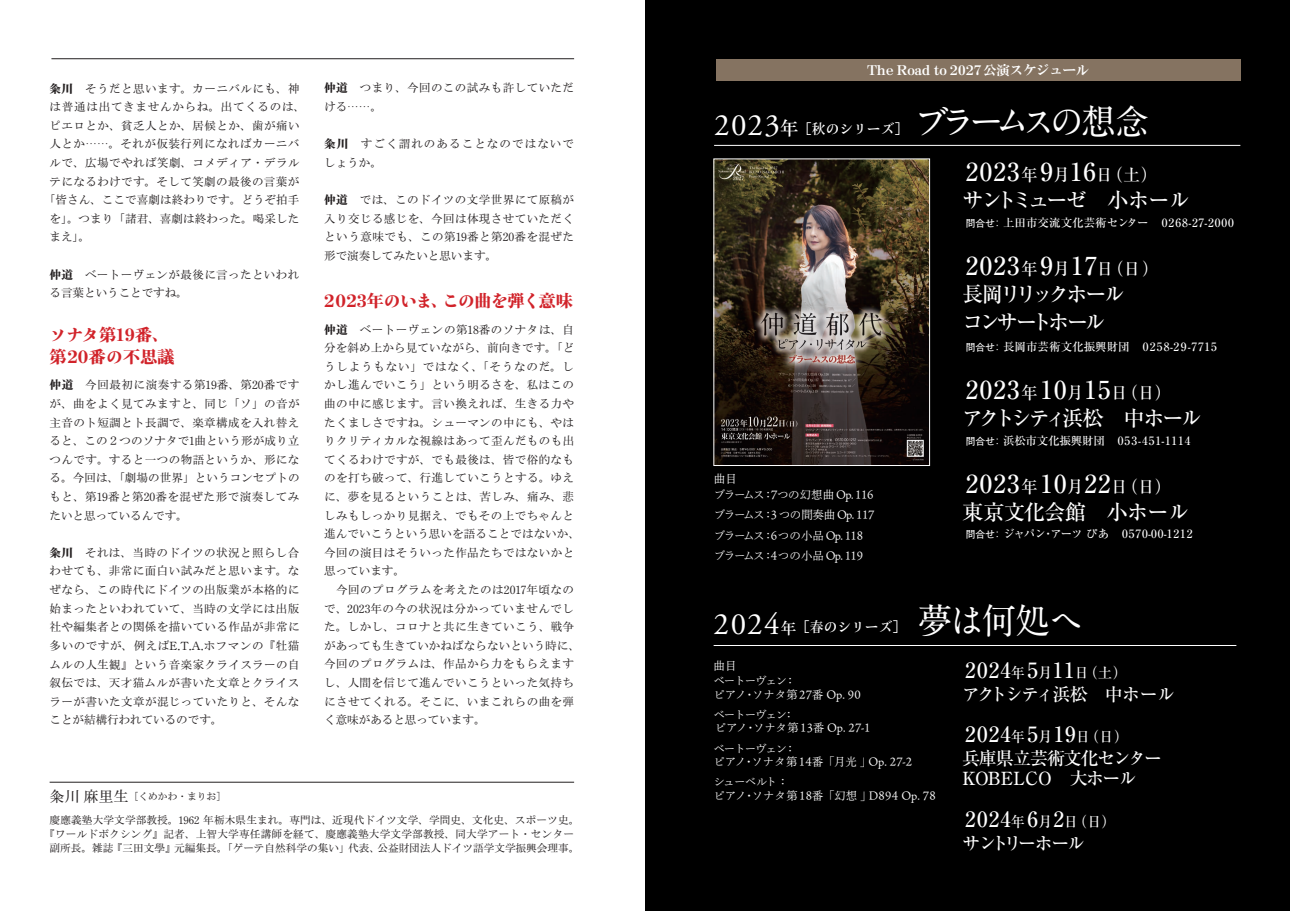
<style>
.page{position:relative;width:1290px;height:911px;background:#fff}
.page>*{position:absolute;margin:0;border:0;box-sizing:border-box;transform-origin:0 0}
.t1{font:700 35.38px "A1 Mincho Std";letter-spacing:-.18em;color:#fff}
.t2{font:700 35.38px "A1 Mincho Std";letter-spacing:-.08em;color:#fff}
.t3{font:500 24.75px "Ryumin Pr 6 N";letter-spacing:.05em;color:#fff}
.t4{font:500 21.25px/28.4px "Ryumin Pr 6 N";letter-spacing:-.18em;color:#fff}
.t5{font:500 21.25px "Ryumin Pr 6 N";letter-spacing:-.1em;color:#fff}
.t6{font:500 21.25px "Ryumin Pr 6 N";letter-spacing:-.04em;color:#fff}
.t7{font:500 21.12px "Ryumin Pr 6 N";letter-spacing:.05em;color:#fff}
.t8{font:500 18.12px/19.5px "Ryumin Pr 6 N";letter-spacing:-.06em;color:#fff}
.t9{font:500 18.12px "Ryumin Pr 6 N";letter-spacing:-.1em;color:#fff}
.t10{font:500 18.12px "Ryumin Pr 6 N";letter-spacing:-.14em;color:#fff}
.t11{font:16.88px "Ro H Min Sink Std UB";letter-spacing:-.01em;color:#d1232a}
.t12{font:16.88px/22.1px "Ro H Min Sink Std UB";letter-spacing:.02em;color:#d1232a}
.t13{font:700 14.12px "Ro H Min Sink Std";color:#fff}
.t14{font:13.25px "Ro H Mincho Std XB";letter-spacing:-.005em;color:#fff}
.t15{font:500 11.5px/18.6px "Ro H Mincho Pro";letter-spacing:.035em;color:#231f20}
.t16{font:11.5px/20.4px "Bunyu Minp Sokyu Std N R";letter-spacing:-.03em;color:#fff}
.t17{font:500 11.5px "Ryumin Pr 6 N";color:#fff}
.t18{font:11.5px/20.5px "Bunyu Minp Sokyu Std N R";letter-spacing:-.055em;color:#fff}
.t19{font:500 11.5px "Ro H Mincho Pro";letter-spacing:.01em;color:#231f20}
.t20{font:500 11.5px "Ryumin Pr 6 N";letter-spacing:.07em;color:#fff}
.t21{font:500 11.5px "Ryumin Pr 6 N";letter-spacing:-.02em;color:#fff}
.t22{font:500 11.5px/18.6px "Ro H Mincho Pro";letter-spacing:.095em;color:#231f20}
.t23{font:11.5px "Bunyu Minp Sokyu Std N R";color:#fff}
.t24{font:500 11.5px "Ro H Mincho Pro";letter-spacing:.065em;color:#231f20}
.t25{font:11.5px/15.2px "Bunyu Minp Sokyu Std N R";letter-spacing:-.1em;color:#fff}
.t26{font:500 10.62px/14.1px "Ro H Mincho Pro";letter-spacing:.015em;color:#231f20;text-align:center}
.t27{font:500 9.75px "Ro H Mincho Pro";color:#231f20}
.s1{font-family:"Ro H Mincho Std UB";font-weight:400}
.s2{font-size:15px}
.s3{font-family:"Adobe Garamond Pro";font-weight:400;font-size:31px}
.s4{font-size:18.62px}
.s5{font-size:16.88px}
.s6{font-family:"Gothic MB101 Pr 6 N";font-weight:400;font-size:9.75px}
.s7{font-size:15.75px}
.s8{font-size:14.25px}
</style>
<div class="page">
<div style="left:645px;top:0;width:645px;height:911px;background:#000"></div>
<hr style="left:714px;top:645px;width:522px;height:1px;background:#fff">
<hr style="left:714px;top:145px;width:526px;height:1px;background:#fff">
<img style="left:715px;top:161px;width:213px;height:303px">
<div style="left:713px;top:159px;width:217px;height:307px;border:1px solid #fff"></div>
<hr style="left:50px;top:782px;width:524px;height:1px;background:#231f20">
<hr style="left:51px;top:58px;width:523px;height:1px;background:#231f20">
<div style="left:716px;top:59px;width:524px;height:22px;background:#857361"></div>
<p class="t15" style="left:50px;top:80px;width:251px"><span class="s1">粂川　</span>そうだと思います。カーニバルにも、神</p>
<p class="t24" style="left:50px;top:100px;width:257px">は普通は出てきませんからね。出てくるのは、</p>
<p class="t15" style="left:50px;top:117px;width:251px">ピエロとか、貧乏人とか、居候とか、歯が痛い</p>
<p class="t15" style="left:50px;top:136px;width:251px">人とか……。それが仮装行列になればカーニバ</p>
<p class="t15" style="left:50px;top:154px;width:251px">ルで、広場でやれば笑劇、コメディア・デラル</p>
<p class="t15" style="left:50px;top:173px;width:251px">テになるわけです。そして笑劇の最後の言葉が</p>
<p class="t19" style="left:44px;top:193px;width:257px">「皆さん、ここで喜劇は終わりです。どうぞ拍手</p>
<p class="t19" style="left:50px;top:211px;width:251px">を」。つまり「諸君、喜劇は終わった。喝采した</p>
<p class="t15" style="left:50px;top:229px;width:42px">まえ」。</p>
<p class="t15" style="left:50px;top:266px;width:251px"><span class="s1">仲道　</span>ベートーヴェンが最後に言ったといわれる言葉ということですね。</p>
<h3 class="t12" style="left:50px;top:323px;width:126px">ソナタ第19番、第20番の不思議</h3>
<p class="t15" style="left:50px;top:376px;width:251px;text-align:justify"><span class="s1">仲道　</span>今回最初に演奏する第19番、第20番ですが、曲をよく見てみますと、同じ「ソ」の音が主音のト短調とト長調で、楽章構成を入れ替えると、この２つのソナタで1曲という形が成り立つんです。すると一つの物語というか、形になる。今回は、「劇場の世界」というコンセプトのもと、第19番と第20番を混ぜた形で演奏してみたいと思っているんです。</p>
<p class="t15" style="left:50px;top:544px;width:251px;text-align:justify"><span class="s1">粂川　</span>それは、当時のドイツの状況と照らし合わせても、非常に面白い試みだと思います。なぜなら、この時代にドイツの出版業が本格的に始まったといわれていて、当時の文学には出版社や編集者との関係を描いている作品が非常に多いのですが、例えばE.T.A.ホフマンの『牡猫ムルの人生観』という音楽家クライスラーの自叙伝では、天才猫ムルが書いた文章とクライスラーが書いた文章が混じっていたりと、そんなことが結構行われているのです。</p>
<p class="t15" style="left:324px;top:80px;width:251px"><span class="s1">仲道　</span>つまり、今回のこの試みも許していただける……。</p>
<p class="t22" style="left:324px;top:135px;width:251px"><span class="s1">粂川　</span>すごく謂れのあることなのではないでしょうか。</p>
<p class="t15" style="left:324px;top:191px;width:251px;text-align:justify"><span class="s1">仲道　</span>では、このドイツの文学世界にて原稿が入り交じる感じを、今回は体現させていただくという意味でも、この第19番と第20番を混ぜた形で演奏してみたいと思います。</p>
<h3 class="t11" style="left:324px;top:290px;width:250px">2023年のいま、この曲を弾く意味</h3>
<p class="t15" style="left:324px;top:321px;width:257px"><span class="s1">仲道　</span>ベートーヴェンの第18番のソナタは、自分を斜め上から見ていながら、前向きです。「どうしようもない」ではなく、「そうなのだ。しかし進んでいこう」という明るさを、私はこの曲の中に感じます。言い換えれば、生きる力やたくましさですね。シューマンの中にも、やはりクリティカルな視線はあって歪んだものも出てくるわけですが、でも最後は、皆で俗的なものを打ち破って、行進していこうとする。ゆえに、夢を見るということは、苦しみ、痛み、悲しみもしっかり見据え、でもその上でちゃんと進んでいこうという思いを語ることではないか、今回の演目はそういった作品たちではないかと思っています。<br>　今回のプログラムを考えたのは2017年頃なので、2023年の今の状況は分かっていませんでした。しかし、コロナと共に生きていこう、戦争があっても生きていかねばならないという時に、今回のプログラムは、作品から力をもらえますし、人間を信じて進んでいこうといった気持ちにさせてくれる。そこに、いまこれらの曲を弾く意味があると思っています。</p>
<p class="t27" style="left:50px;top:790px;width:178px"><span class="s2">粂川 麻里生</span>［くめかわ・まりお］</p>
<p class="t26" style="left:44px;top:813px;width:537px">慶應義塾大学文学部教授。1962 年栃木県生まれ。専門は、近現代ドイツ文学、学問史、文化史、スポーツ史。『ワールドボクシング』記者、上智大学専任講師を経て、慶應義塾大学文学部教授、同大学アート・センター副所長。雑誌『三田文學』元編集長。「ゲーテ自然科学の集い」代表、公益財団法人ドイツ語学文学振興会理事。</p>
<p class="t14" style="left:867px;top:62px;width:224px">The Road to 2027公演スケジュール</p>
<p class="t13" style="left:714px;top:120px;width:196px"><span class="s3">2023</span><span class="s4">年</span>［秋のシリーズ］</p>
<h1 class="t1" style="left:915px;top:93px;width:236px">ブラームスの想念</h1>
<p class="t16" style="left:714px;top:471px;width:161px;line-height:15.2px">曲目<br>ブラームス：７つの幻想曲 Op. 116</p>
<p class="t18" style="left:714px;top:504px;width:162px">ブラームス：3つの間奏曲 Op. 117ブラームス：6つの⼩品 Op. 118ブラームス：4つの⼩品 Op. 119</p>
<h2 class="t3" style="left:966px;top:152px;width:193px">2023<span class="s5">年</span>9<span class="s5">月</span>16<span class="s5">日（土）</span></h2>
<h3 class="t5" style="left:962px;top:183px;width:229px">サントミューゼ　小ホール</h3>
<p class="t17" style="left:966px;top:213px;width:269px"><span class="s6">問合せ：</span>上田市交流文化芸術センター　0268-27-2000</p>
<h2 class="t3" style="left:966px;top:246px;width:195px">2023<span class="s5">年</span>9<span class="s5">月</span>17<span class="s5">日（日）</span></h2>
<h3 class="t4" style="left:962px;top:279px;width:164px">長岡リリックホールコンサートホール</h3>
<p class="t17" style="left:966px;top:337px;width:253px"><span class="s6">問合せ：</span>長岡市芸術文化振興財団　0258-29-7715</p>
<h2 class="t3" style="left:966px;top:370px;width:208px">2023<span class="s5">年</span>10<span class="s5">月</span>15<span class="s5">日（日）</span></h2>
<h3 class="t4" style="left:962px;top:403px;width:241px">アクトシティ浜松 中ホール</h3>
<p class="t21" style="left:966px;top:431px;width:226px"><span class="s6">問合せ：</span>浜松市文化振興財団　053-451-1114</p>
<h2 class="t3" style="left:966px;top:464px;width:208px">2023<span class="s5">年</span>10<span class="s5">月</span>22<span class="s5">日（日）</span></h2>
<h3 class="t6" style="left:962px;top:495px;width:229px">東京文化会館　小ホール</h3>
<p class="t20" style="left:966px;top:525px;width:228px"><span class="s6">問合せ：</span>ジャパン・アーツ ぴあ　0570-00-1212</p>
<p class="t13" style="left:714px;top:618px;width:194px"><span class="s3">2024</span><span class="s7">年</span>［春のシリーズ］</p>
<h1 class="t2" style="left:918px;top:592px;width:167px">夢は何処へ</h1>
<p class="t25" style="left:714px;top:658px;width:84px">曲目<br>ベートーヴェン ：</p>
<p class="t16" style="left:714px;top:684px;width:149px">ピアノ・ソナタ第27番 Op. 90ベートーヴェン：</p>
<p class="t16" style="left:714px;top:717px;width:158px">ピアノ・ソナタ第13番 Op. 27-1ベートーヴェン ：</p>
<p class="t16" style="left:714px;top:751px;width:200px">ピアノ・ソナタ第14番「⽉光」Op. 27-2シューベルト ：</p>
<p class="t23" style="left:714px;top:787px;width:224px">ピアノ・ソナタ第18番「幻想」D894 Op. 78</p>
<h3 class="t7" style="left:965px;top:654px;width:163px">2024<span class="s8">年</span>5<span class="s8">月</span>11<span class="s8">日（土）</span></h3>
<h3 class="t9" style="left:962px;top:680px;width:214px">アクトシティ浜松　中ホール</h3>
<h3 class="t7" style="left:965px;top:718px;width:165px">2024<span class="s8">年</span>5<span class="s8">月</span>19<span class="s8">日（日）</span></h3>
<h3 class="t8" style="left:962px;top:748px;width:218px">兵庫県立芸術文化センター　<br>KOBELCO 大ホール</h3>
<h3 class="t7" style="left:965px;top:803px;width:152px">2024<span class="s8">年</span>6<span class="s8">月</span>2<span class="s8">日（日）</span></h3>
<h3 class="t10" style="left:962px;top:829px;width:124px">サントリーホール</h3>
</div>
